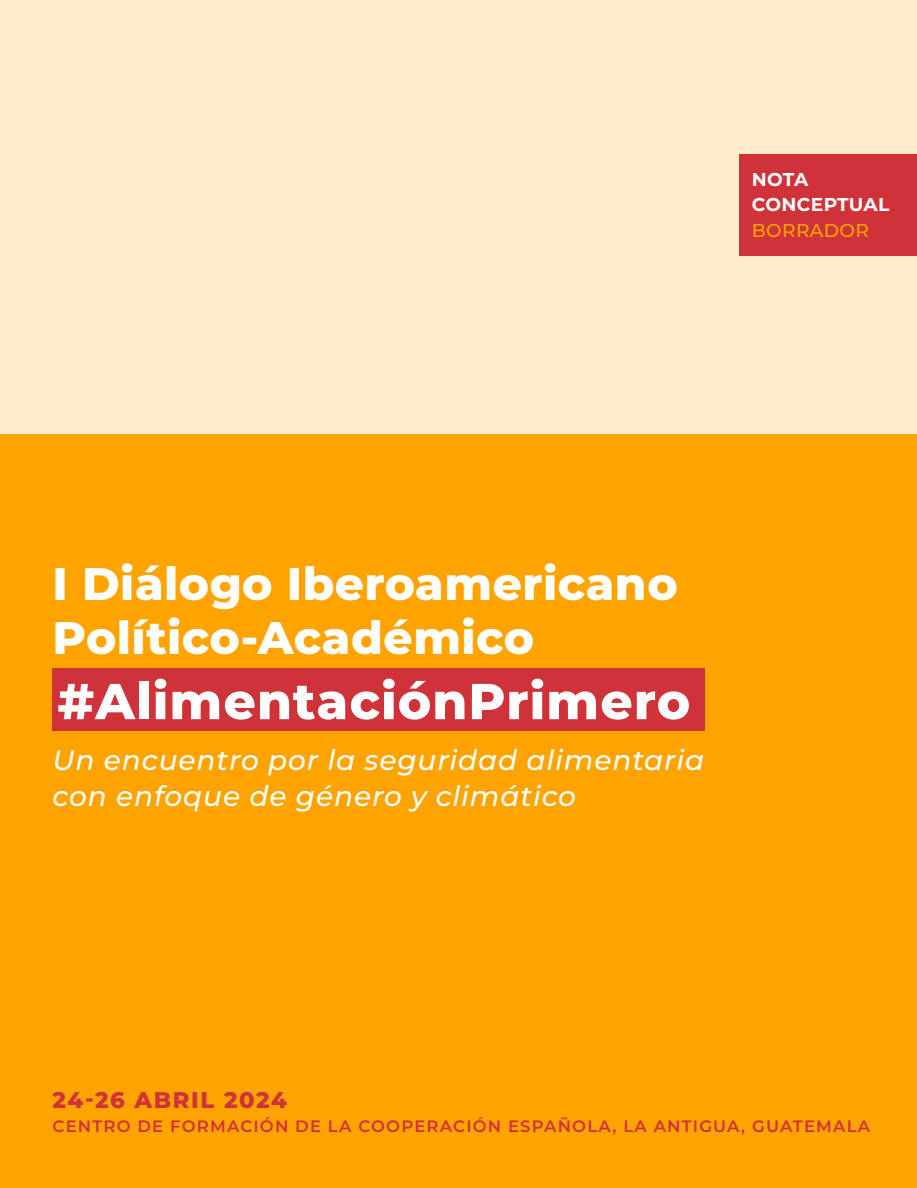
<style>
.page{position:relative;width:917px;height:1188px;background:#fff}
.page>*{position:absolute;margin:0;border:0;box-sizing:border-box;transform-origin:0 0}
.Titulo_capítulos{font:800 50.4px "Montserrat";letter-spacing:.02em;color:#fff}
.Titulo_capítulos-2{font:800 45.6px/54px "Montserrat";letter-spacing:.01em;color:#fff}
.Titulo_capítulos-3{font:italic 500 28.05px "Montserrat";letter-spacing:.03em;color:#fff}
.Titulo_capítulos-4{font:800 22.65px "Montserrat";letter-spacing:.07em;color:#cf3339}
.Titulo_capítulos-5{font:700 18.6px/25.8px "Montserrat";letter-spacing:.015em;color:#fff}
.Titulo_capítulos-6{font:500 18.6px "Montserrat";letter-spacing:.02em;color:#ffa300}
.Titulo_capítulos-7{font:600 16.5px "Montserrat";letter-spacing:.07em;color:#cf3339}
</style>
<div class="page">
<div style="left:1px;top:0;width:916px;height:434px;background:#ffeccd"></div>
<div style="left:0;top:434px;width:917px;height:754px;background:#ffa300"></div>
<div style="left:53px;top:668px;width:652px;height:63px;background:#cf3339"></div>
<div style="left:739px;top:154px;width:178px;height:101px;background:#cf3339"></div>
<p class="Titulo_capítulos-5" style="left:751px;top:165px;width:139px">NOTA<br>CONCEPTUAL</p>
<p class="Titulo_capítulos-6" style="left:751px;top:217px;width:119px">BORRADOR</p>
<p class="Titulo_capítulos-2" style="left:53px;top:554px;width:627px">I Diálogo Iberoamericano<br>Político-Académico</p>
<p class="Titulo_capítulos" style="left:57px;top:664px;width:634px">#AlimentaciónPrimero</p>
<p class="Titulo_capítulos-3" style="left:53px;top:740px;width:653px">Un encuentro por la seguridad alimentaria</p>
<p class="Titulo_capítulos-3" style="left:53px;top:776px;width:525px">con enfoque de género y climático</p>
<p class="Titulo_capítulos-4" style="left:53px;top:1083px;width:236px">24-26 ABRIL 2024</p>
<p class="Titulo_capítulos-7" style="left:53px;top:1115px;width:819px">CENTRO DE FORMACIÓN DE LA COOPERACIÓN ESPAÑOLA, LA ANTIGUA, GUATEMALA</p>
</div>
